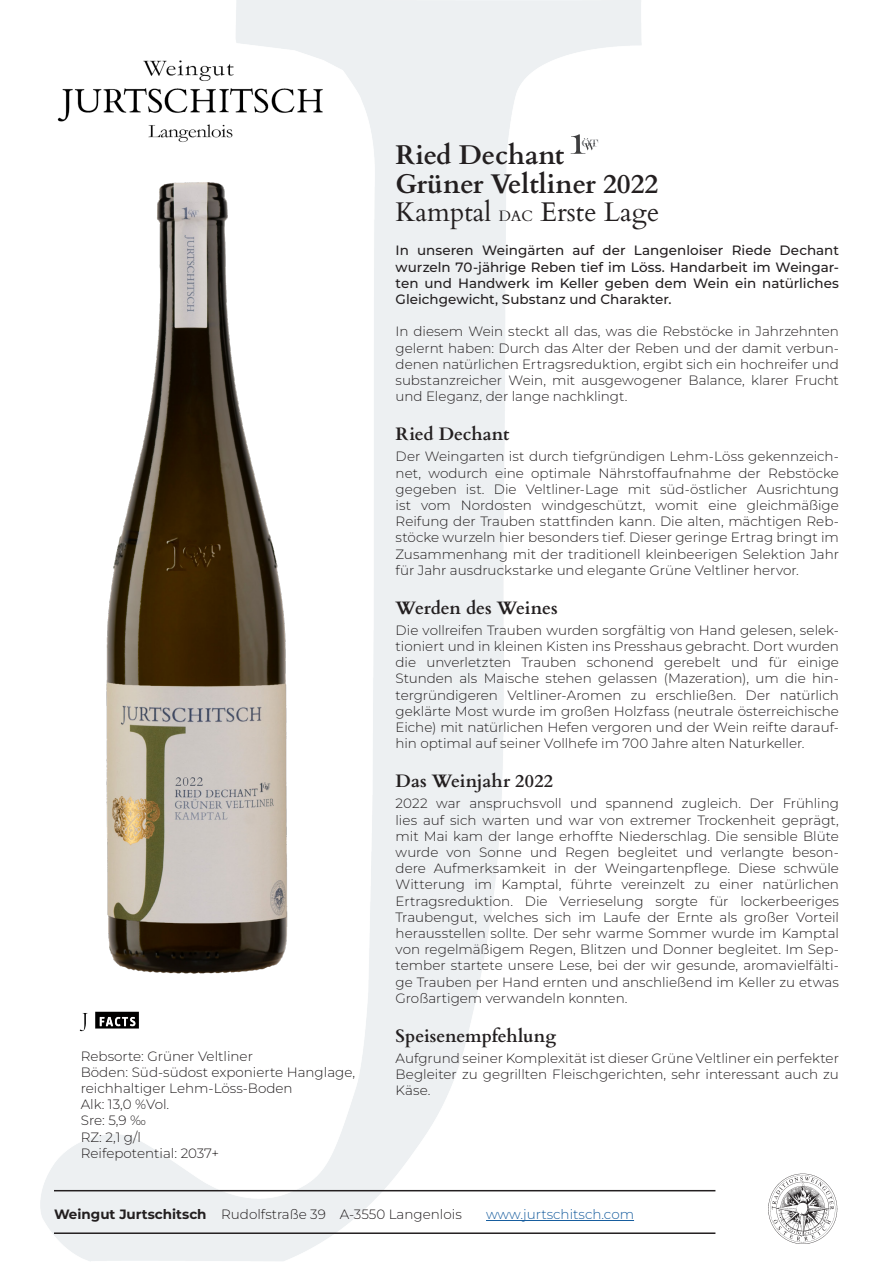
<style>
.page{position:relative;width:893px;height:1263px;background:#fff}
.page>*{position:absolute;margin:0;border:0;box-sizing:border-box;transform-origin:0 0}
.t1{font:700 27px "Cardo";color:#231f20}
.t2{font:27px "Cardo";color:#231f20}
.t3{font:700 18px "Cardo";letter-spacing:-.005em;color:#231f20}
.t4{font:300 13.5px/16.2px "Montserrat";color:#231f20;text-align:justify}
.t5{font:500 13.5px/16.2px "Montserrat";color:#231f20;text-align:justify}
.t6{font:300 13.5px "Montserrat";color:#175d9e}
.s1{font-size:15px}
.s2{font-weight:700}
</style>
<div class="page">
<img style="left:62px;top:54px;width:269px;height:59px">
<img style="left:57px;top:113px;width:231px;height:861px">
<hr style="left:54px;top:1190px;width:661px;height:1px;background:#231f20">
<hr style="left:54px;top:1232px;width:661px;height:2px;background:#231f20">
<hr style="left:486px;top:1220px;width:148px;height:1px;background:#175d9e">
<img style="left:768px;top:1173px;width:70px;height:71px">
<img style="left:79px;top:1011px;width:60px;height:21px">
<svg style="left:571px;top:134px;width:27px;height:20px"></svg>
<p class="t1" style="left:395px;top:133px;width:170px">Ried Dechant</p>
<p class="t1" style="left:395px;top:162px;width:264px">Grüner Veltliner 2022</p>
<p class="t2" style="left:395px;top:190px;width:265px">Kamptal <span class="s1">DAC</span> Erste Lage</p>
<p class="t5" style="left:396px;top:242px;width:445px">In unseren Weingärten auf der Langenloiser Riede Dechant wurzeln 70-jährige Reben tief im Löss. Handarbeit im Weingar&shy;ten und Handwerk im Keller geben dem Wein ein natürliches Gleichgewicht, Substanz und Charakter.</p>
<p class="t4" style="left:396px;top:323px;width:445px">In diesem Wein steckt all das, was die Rebstöcke in Jahrzehnten gelernt haben: Durch das Alter der Reben und der damit verbun&shy;denen natürlichen Ertragsreduktion, ergibt sich ein hochreifer und substanzreicher Wein, mit ausgewogener Balance, klarer Frucht und Eleganz, der lange nachklingt.</p>
<p class="t3" style="left:396px;top:420px;width:115px">Ried Dechant</p>
<p class="t4" style="left:396px;top:448px;width:445px">Der Weingarten ist durch tiefgründigen Lehm-Löss gekennzeich&shy;net, wodurch eine optimale Nährstoffaufnahme der Rebstöcke gegeben ist. Die Veltliner-Lage mit süd-östlicher Ausrichtung ist vom Nordosten windgeschützt, womit eine gleichmäßige Reifung der Trauben stattfinden kann. Die alten, mächtigen Reb&shy;stöcke wurzeln hier besonders tief. Dieser geringe Ertrag bringt im Zusammenhang mit der traditionell kleinbeerigen Selektion Jahr für Jahr ausdruckstarke und elegante Grüne Veltliner hervor.</p>
<p class="t3" style="left:396px;top:593px;width:164px">Werden des Weines</p>
<p class="t4" style="left:396px;top:622px;width:445px">Die vollreifen Trauben wurden sorgfältig von Hand gelesen, selek&shy;tioniert und in kleinen Kisten ins Presshaus gebracht. Dort wurden die unverletzten Trauben schonend gerebelt und für einige Stunden als Maische stehen gelassen (Mazeration), um die hin&shy;tergründigeren Veltliner-Aromen zu erschließen. Der natürlich geklärte Most wurde im großen Holzfass (neutrale österreichische Eiche) mit natürlichen Hefen vergoren und der Wein reifte darauf&shy;hin optimal auf seiner Vollhefe im 700 Jahre alten Naturkeller.</p>
<p class="t4" style="left:81px;top:1047px;width:174px">Rebsorte: Grüner Veltliner</p>
<p class="t4" style="left:81px;top:1063px;width:276px">Böden: Süd-südost exponierte Hanglage,</p>
<p class="t4" style="left:81px;top:1080px;width:213px">reichhaltiger Lehm-Löss-Boden</p>
<p class="t4" style="left:81px;top:1096px;width:90px">Alk: 13,0 %Vol.</p>
<p class="t4" style="left:81px;top:1112px;width:67px">Sre: 5,9 ‰</p>
<p class="t4" style="left:81px;top:1128px;width:62px">RZ: 2,1 g/l</p>
<p class="t4" style="left:81px;top:1144px;width:140px">Reifepotential: 2037+</p>
<p class="t3" style="left:396px;top:767px;width:159px">Das Weinjahr 2022</p>
<p class="t4" style="left:396px;top:795px;width:445px">2022 war anspruchsvoll und spannend zugleich. Der Frühling lies auf sich warten und war von extremer Trockenheit geprägt, mit Mai kam der lange erhoffte Niederschlag. Die sensible Blüte wurde von Sonne und Regen begleitet und verlangte beson&shy;dere Aufmerksamkeit in der Weingartenpflege. Diese schwüle Witterung im Kamptal, führte vereinzelt zu einer natürlichen Ertragsreduktion. Die Verrieselung sorgte für lockerbeeriges Traubengut, welches sich im Laufe der Ernte als großer Vorteil herausstellen sollte. Der sehr warme Sommer wurde im Kamptal von regelmäßigem Regen, Blitzen und Donner begleitet. Im Sep&shy;tember startete unsere Lese, bei der wir gesunde, aromavielfälti&shy;ge Trauben per Hand ernten und anschließend im Keller zu etwas Großartigem verwandeln konnten.</p>
<p class="t3" style="left:396px;top:1021px;width:162px">Speisenempfehlung</p>
<p class="t4" style="left:396px;top:1050px;width:445px">Aufgrund seiner Komplexität ist dieser Grüne Veltliner ein perfekter Begleiter zu gegrillten Fleischgerichten, sehr interessant auch zu Käse.</p>
<p class="t4" style="left:54px;top:1206px;width:409px"><span class="s2">Weingut Jurtschitsch</span> Rudolfstraße 39 A-3550 Langenlois</p>
<p class="t6" style="left:486px;top:1205px;width:150px">www.jurtschitsch.com</p>
</div>
